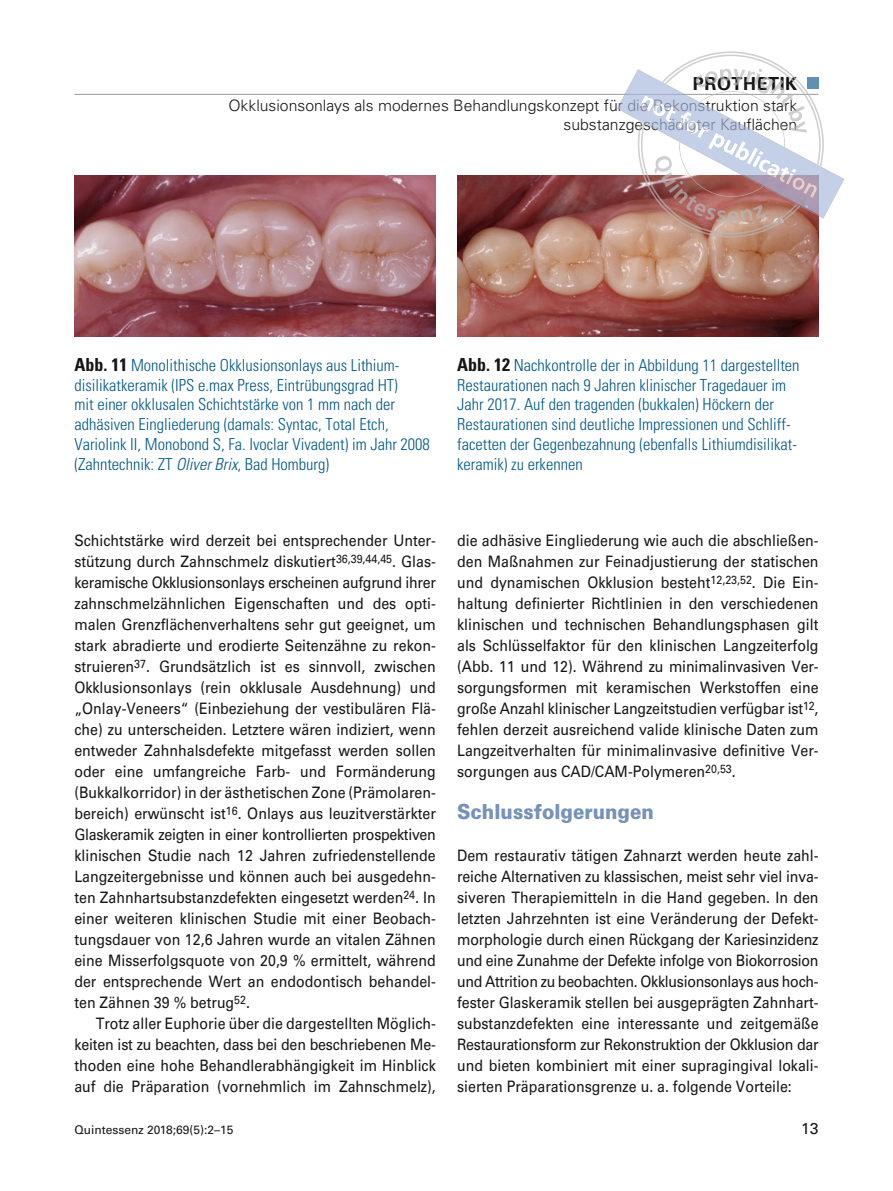
<style>
.page{position:relative;width:893px;height:1191px;background:#fff}
.page>*{position:absolute;margin:0;border:0;box-sizing:border-box;transform-origin:0 0}
.t1{font:900 20.7px "Univers LT Std";color:#7592b9;scale:.9 1}
.t2{font:700 18px "Univers LT Std";letter-spacing:.03em;color:#171615}
.t3{font:300 condensed 16.5px/19.8px "Univers LT Std";color:#00578b}
.t4{font:15.75px/21px "Univers LT Std";color:#171615;text-align:justify;scale:.9 1}
.t5{font:300 15.75px/18.9px "Univers LT Std";color:#171615;text-align:right}
.t6{font:15.75px "Univers LT Std";color:#171615}
.t7{font:12px "Univers LT Std";color:#171615}
.s1{font-weight:700;font-size:18px;color:#171615}
.s2{font-style:italic}
</style>
<div class="page">
<hr style="left:74px;top:94px;width:745px;height:1px;background:#9c9c9c">
<img style="left:74px;top:175px;width:362px;height:162px">
<img style="left:457px;top:175px;width:362px;height:162px">
<svg style="left:617px;top:51px;width:227px;height:186px"></svg>
<p class="t2" style="left:693px;top:73px;width:106px">PROTHETIK</p>
<p class="t5" style="left:228px;top:96px;width:570px">Okklusionsonlays als modernes Behandlungskonzept für die Rekonstruktion stark substanzgeschädigter Kauflächen</p>
<p class="t3" style="left:74px;top:355px;width:357px"><span class="s1">Abb. 11</span> Monolithische Okklusionsonlays aus Lithium&shy;disilikatkeramik (IPS e.max Press, Eintrübungsgrad HT)<br>mit einer okklusalen Schichtstärke von 1 mm nach der adhäsiven Eingliederung (damals: Syntac, Total Etch, Variolink II, Monobond S, Fa. Ivoclar Vivadent) im Jahr 2008 (Zahntechnik: ZT <span class="s2">Oliver Brix</span>, Bad Homburg)</p>
<p class="t3" style="left:457px;top:355px;width:344px"><span class="s1">Abb. 12</span> Nachkontrolle der in Abbildung 11 dargestellten Restaurationen nach 9 Jahren klinischer Tragedauer im Jahr 2017. Auf den tragenden (bukkalen) Höckern der Restaurationen sind deutliche Impressionen und Schliff&shy;facetten der Gegenbezahnung (ebenfalls Lithiumdisilikat&shy;keramik) zu erkennen</p>
<p class="t4" style="left:74px;top:530px;width:403px">Schichtstärke wird derzeit bei entsprechender Unter&shy;stützung durch Zahnschmelz diskutiert<sup>36,39,44,45</sup>. Glas&shy;keramische Okklusionsonlays erscheinen aufgrund ihrer zahnschmelzähnlichen Eigenschaften und des opti&shy;malen Grenzflächenverhaltens sehr gut geeignet, um stark abradierte und erodierte Seitenzähne zu rekon&shy;struieren<sup>37</sup>. Grundsätzlich ist es sinnvoll, zwischen Okklusionsonlays (rein okklusale Ausdehnung) und „Onlay-Veneers“ (Einbeziehung der vestibulären Flä&shy;che) zu unterscheiden. Letztere wären indiziert, wenn entweder Zahnhalsdefekte mitgefasst werden sollen oder eine umfangreiche Farb- und Formänderung (Bukkalkorridor) in der ästhetischen Zone (Prämolaren&shy;bereich) erwünscht ist<sup>16</sup>. Onlays aus leuzitverstärkter Glaskeramik zeigten in einer kontrollierten prospektiven klinischen Studie nach 12 Jahren zufriedenstellende Langzeitergebnisse und können auch bei ausgedehn&shy;ten Zahnhartsubstanzdefekten eingesetzt werden<sup>24</sup>. In einer weiteren klinischen Studie mit einer Beobach&shy;tungsdauer von 12,6 Jahren wurde an vitalen Zähnen eine Misserfolgsquote von 20,9 % ermittelt, während der entsprechende Wert an endodontisch behandel&shy;ten Zähnen 39 % betrug<sup>52</sup>.</p>
<p class="t4" style="left:74px;top:1013px;width:403px;text-indent:21px">Trotz aller Euphorie über die dargestellten Möglich&shy;keiten ist zu beachten, dass bei den beschriebenen Me&shy;thoden eine hohe Behandlerabhängigkeit im Hinblick auf die Präparation (vornehmlich im Zahnschmelz),</p>
<p class="t4" style="left:457px;top:530px;width:403px">die adhäsive Eingliederung wie auch die abschließen&shy;den Maßnahmen zur Feinadjustierung der statischen und dynamischen Okklusion besteht<sup>12,23,52</sup>. Die Ein&shy;haltung definierter Richtlinien in den verschiedenen klinischen und technischen Behandlungsphasen gilt als Schlüsselfaktor für den klinischen Langzeiterfolg (Abb. 11 und 12). Während zu minimalinvasiven Ver&shy;sorgungsformen mit keramischen Werkstoffen eine große Anzahl klinischer Langzeitstudien verfügbar ist<sup>12</sup>, fehlen derzeit ausreichend valide klinische Daten zum Langzeitverhalten für minimalinvasive definitive Ver&shy;sorgungen aus CAD/CAM-Polymeren<sup>20,53</sup>.</p>
<h1 class="t1" style="left:457px;top:799px;width:220px">Schlussfolgerungen</h1>
<p class="t4" style="left:457px;top:845px;width:403px">Dem restaurativ tätigen Zahnarzt werden heute zahl&shy;reiche Alternativen zu klassischen, meist sehr viel inva&shy;siveren Therapiemitteln in die Hand gegeben. In den letzten Jahrzehnten ist eine Veränderung der Defekt&shy;morphologie durch einen Rückgang der Kariesinzidenz und eine Zunahme der Defekte infolge von Biokorrosion und Attrition zu beobachten. Okklusionsonlays aus hoch&shy;fester Glaskeramik stellen bei ausgeprägten Zahnhart&shy;substanzdefekten eine interessante und zeitgemäße Restaurationsform zur Rekonstruktion der Okklusion dar und bieten kombiniert mit einer supragingival lokali&shy;sierten Präparationsgrenze u. a. folgende Vorteile:</p>
<p class="t7" style="left:74px;top:1123px;width:161px">Quintessenz 2018;69(5):2–15</p>
<p class="t6" style="left:801px;top:1119px;width:19px">13</p>
</div>
